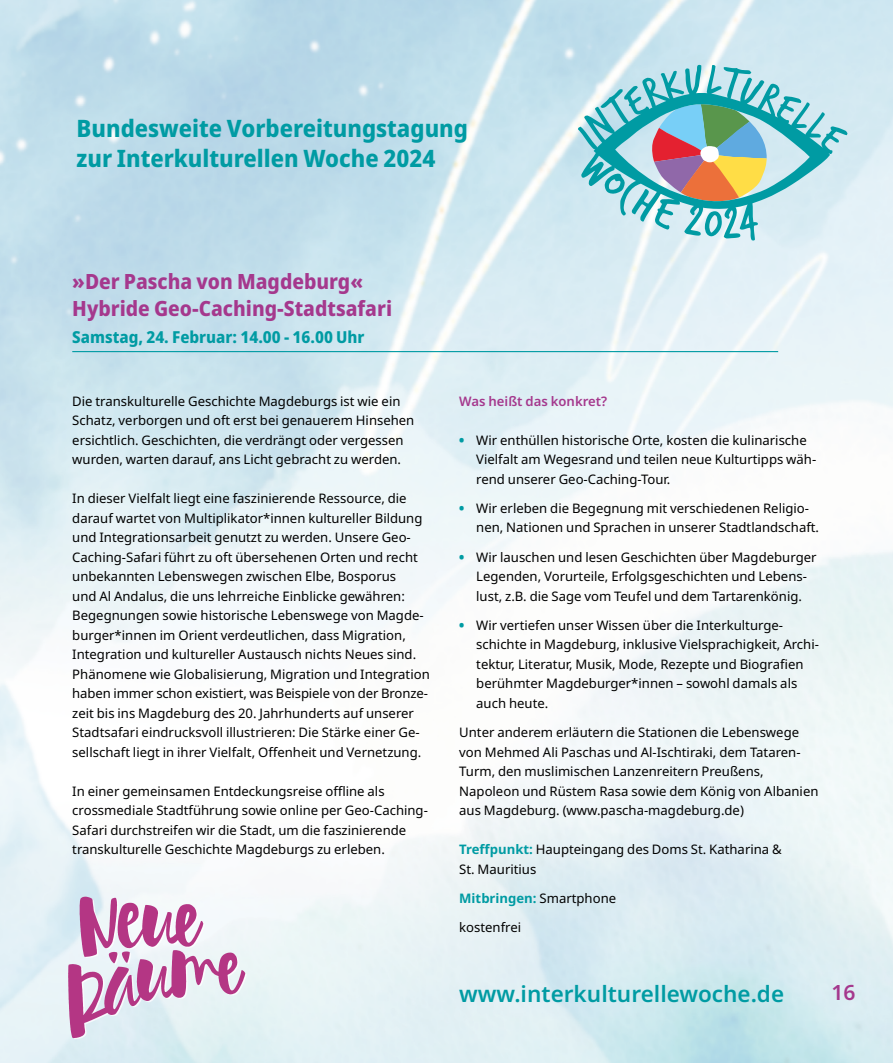
<style>
.page{position:relative;width:893px;height:1063px;background:#fff}
.page>*{position:absolute;margin:0;border:0;box-sizing:border-box;transform-origin:0 0}
._01_Head_Noto_semiecondensedextra_16{font:800 semi-condensed 24px "Noto Sans";color:#009ba3}
.t1{font:600 22.5px "Noto Sans";color:#009ba3}
._01_Head_Noto_semiecondensedextra_16-2{font:800 semi-condensed 21px "Noto Sans";color:#a5388d}
.t2{font:600 21px "Noto Sans";color:#a5388d}
._01_Head_Noto_semiecondensedextra_16-3{font:800 semi-condensed 16.5px "Noto Sans";color:#009ba3}
._01_Fließ_Noto_875_ohne_Einzug{font:13.2px/19.5px "Noto Sans";color:#000}
._01_Fließ_Noto_875_ohne_Einzug-2{font:700 13.2px "Noto Sans";color:#009ba3}
._01_Fließ_Noto_875_ohne_Einzug-3{font:600 13.2px "Noto Sans";color:#a5388d}
.s1{font-weight:900;color:#009ba3}
.s2{font-weight:700;color:#009ba3}
.s3{font-weight:400;color:#000}
</style>
<div class="page">
<svg style="left:578px;top:65px;width:269px;height:174px;background:#9fd5de"></svg>
<svg style="left:651px;top:104px;width:116px;height:137px;background:#98afa6"></svg>
<svg style="left:68px;top:897px;width:179px;height:142px"></svg>
<hr style="left:72px;top:351px;width:706px;height:1px;background:#009ba3">
<p class="_01_Head_Noto_semiecondensedextra_16" style="left:77px;top:111px;width:393px">Bundesweite Vorbereitungstagung</p>
<p class="_01_Head_Noto_semiecondensedextra_16" style="left:77px;top:141px;width:360px">zur Interkulturellen Woche 2024</p>
<p class="_01_Head_Noto_semiecondensedextra_16-2" style="left:72px;top:266px;width:292px">»Der Pascha von Magdeburg«</p>
<p class="_01_Head_Noto_semiecondensedextra_16-2" style="left:72px;top:293px;width:321px">Hybride Geo-Caching-Stadtsafari</p>
<p class="_01_Head_Noto_semiecondensedextra_16-3" style="left:72px;top:324px;width:294px">Samstag, 24. Februar: 14.00 - 16.00 Uhr</p>
<p class="_01_Fließ_Noto_875_ohne_Einzug" style="left:72px;top:391px;width:344px">Die transkulturelle Geschichte Magdeburgs ist wie ein Schatz, verborgen und oft erst bei genauerem Hinsehen ersichtlich. Geschichten, die verdrängt oder vergessen wurden, warten darauf, ans Licht gebracht zu werden.</p>
<p class="_01_Fließ_Noto_875_ohne_Einzug" style="left:72px;top:489px;width:359px">In dieser Vielfalt liegt eine faszinierende Ressource, die darauf wartet von Multiplikator*innen kultureller Bildung und Integrationsarbeit genutzt zu werden. Unsere Geo-Caching-Safari führt zu oft übersehenen Orten und recht unbekannten Lebenswegen zwischen Elbe, Bosporus<br>und Al Andalus, die uns lehrreiche Einblicke gewähren:<br>Begegnungen sowie historische Lebenswege von Magde&shy;burger*innen im Orient verdeutlichen, dass Migration, Integration und kultureller Austausch nichts Neues sind.<br>Phänomene wie Globalisierung, Migration und Integration haben immer schon existiert, was Beispiele von der Bronze&shy;zeit bis ins Magdeburg des 20. Jahrhunderts auf unserer Stadtsafari eindrucksvoll illustrieren: Die Stärke einer Ge&shy;sellschaft liegt in ihrer Vielfalt, Offenheit und Vernetzung.</p>
<p class="_01_Fließ_Noto_875_ohne_Einzug" style="left:72px;top:781px;width:356px">In einer gemeinsamen Entdeckungsreise offline als crossmediale Stadtführung sowie online per Geo-Caching-Safari durchstreifen wir die Stadt, um die faszinierende transkulturelle Geschichte Magdeburgs zu erleben.</p>
<p class="_01_Fließ_Noto_875_ohne_Einzug-3" style="left:459px;top:393px;width:149px">Was heißt das konkret?</p>
<p class="_01_Fließ_Noto_875_ohne_Einzug" style="left:476px;top:430px;width:342px;text-indent:-17px"><span class="s1">•</span> Wir enthüllen historische Orte, kosten die kulinarische<br>Vielfalt am Wegesrand und teilen neue Kulturtipps wäh&shy;rend unserer Geo-Caching-Tour.</p>
<p class="_01_Fließ_Noto_875_ohne_Einzug" style="left:476px;top:498px;width:344px;text-indent:-17px"><span class="s1">•</span> Wir erleben die Begegnung mit verschiedenen Religio&shy;nen, Nationen und Sprachen in unserer Stadtlandschaft.</p>
<p class="_01_Fließ_Noto_875_ohne_Einzug" style="left:459px;top:547px;width:359px;text-align:center"><span class="s1">•</span> Wir lauschen und lesen Geschichten über Magdeburger<br>Legenden, Vorurteile, Erfolgsgeschichten und Lebens&shy;lust, z.B. die Sage vom Teufel und dem Tartarenkönig.</p>
<p class="_01_Fließ_Noto_875_ohne_Einzug" style="left:476px;top:615px;width:344px;text-indent:-17px"><span class="s1">•</span> Wir vertiefen unser Wissen über die Interkulturge&shy;schichte in Magdeburg, inklusive Vielsprachigkeit, Archi&shy;tektur, Literatur, Musik, Mode, Rezepte und Biografien berühmter Magdeburger*innen – sowohl damals als auch heute.</p>
<p class="_01_Fließ_Noto_875_ohne_Einzug" style="left:459px;top:723px;width:361px">Unter anderem erläutern die Stationen die Lebenswege von Mehmed Ali Paschas und Al-Ischtiraki, dem Tataren-Turm, den muslimischen Lanzenreitern Preußens, Napoleon und Rüstem Rasa sowie dem König von Albanien aus Magdeburg. (www.pascha-magdeburg.de)</p>
<p class="_01_Fließ_Noto_875_ohne_Einzug" style="left:459px;top:840px;width:324px"><span class="s2">Treffpunkt:</span> Haupteingang des Doms St. Katharina &amp;<br>St. Mauritius</p>
<p class="_01_Fließ_Noto_875_ohne_Einzug-2" style="left:459px;top:889px;width:158px">Mitbringen: <span class="s3">Smartphone</span></p>
<p class="_01_Fließ_Noto_875_ohne_Einzug" style="left:459px;top:918px;width:63px">kostenfrei</p>
<p class="t1" style="left:459px;top:981px;width:326px">www.interkulturellewoche.de</p>
<p class="t2" style="left:831px;top:981px;width:26px">16</p>
</div>
